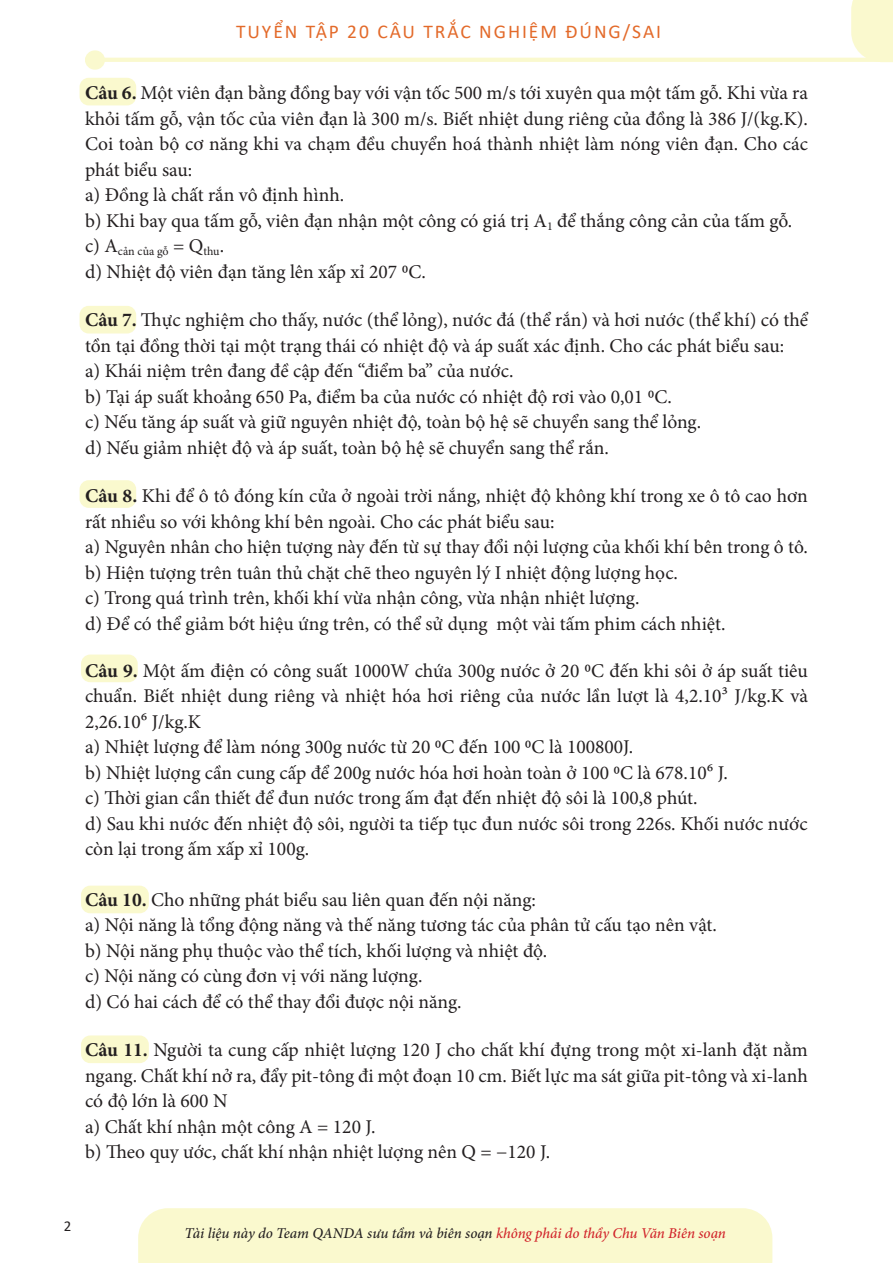
<style>
.page{position:relative;width:893px;height:1263px;background:#fff}
.page>*{position:absolute;margin:0;border:0;box-sizing:border-box;transform-origin:0 0}
.t1{font:19.5px/25.5px "Minion Pro";color:#231f20}
.t2{font:19.5px "Calibri";letter-spacing:.1em;color:#e36a2a}
.t3{font:italic 500 15px "Minion Pro";letter-spacing:-.005em;color:#231f20}
.t4{font:15px "Calibri";color:#231f20}
.t5{font:12px "Minion Pro";letter-spacing:.005em;color:#231f20}
.s1{font-weight:700}
.s2{color:#d1232a}
</style>
<div class="page">
<div style="left:851px;top:0;width:42px;height:58px;background:#faf9ce"></div>
<hr style="left:85px;top:58px;width:808px;height:4px;background:#faf9ce">
<div style="left:85px;top:50px;width:20px;height:20px;background:#faf9ce;border-radius:10px"></div>
<div style="left:138px;top:1208px;width:634px;height:55px;background:#faf9ce"></div>
<div style="left:81px;top:1035px;width:68px;height:28px;background:#faf9ce;border-radius:9px"></div>
<div style="left:81px;top:886px;width:68px;height:27px;background:#faf9ce;border-radius:9px"></div>
<div style="left:81px;top:654px;width:57px;height:28px;background:#faf9ce;border-radius:9px"></div>
<div style="left:80px;top:480px;width:56px;height:28px;background:#faf9ce;border-radius:9px"></div>
<div style="left:80px;top:306px;width:56px;height:27px;background:#faf9ce;border-radius:9px"></div>
<div style="left:80px;top:78px;width:56px;height:27px;background:#faf9ce;border-radius:9px"></div>
<p class="t2" style="left:236px;top:18px;width:427px">TUYỂN TẬP 20 CÂU TRẮC NGHIỆM ĐÚNG/SAI</p>
<p class="t1" style="left:85px;top:80px;width:724px"><span class="s1">Câu 6.</span> Một viên đạn bằng đồng bay với vận tốc 500 m/s tới xuyên qua một tấm gỗ. Khi vừa ra khỏi tấm gỗ, vận tốc của viên đạn là 300 m/s. Biết nhiệt dung riêng của đồng là 386 J/(kg.K).<br>Coi toàn bộ cơ năng khi va chạm đều chuyển hoá thành nhiệt làm nóng viên đạn. Cho các phát biểu sau:<br>a) Đồng là chất rắn vô định hình.<br>b) Khi bay qua tấm gỗ, viên đạn nhận một công có giá trị A<sub>1</sub> để thắng công cản của tấm gỗ.</p>
<p class="t5" style="left:85px;top:243px;width:141px"><sup>c)</sup> <sup>A</sup>cản của gỗ <sup>=</sup> <sup>Q</sup>thu<sup>.</sup></p>
<p class="t1" style="left:85px;top:259px;width:342px">d) Nhiệt độ viên đạn tăng lên xấp xỉ 207 0C.</p>
<p class="t1" style="left:85px;top:307px;width:724px"><span class="s1">Câu 7.</span> Thực nghiệm cho thấy, nước (thể lỏng), nước đá (thể rắn) và hơi nước (thể khí) có thể tồn tại đồng thời tại một trạng thái có nhiệt độ và áp suất xác định. Cho các phát biểu sau:<br>a) Khái niệm trên đang đề cập đến “điểm ba” của nước.<br>b) Tại áp suất khoảng 650 Pa, điểm ba của nước có nhiệt độ rơi vào 0,01 0C.<br>c) Nếu tăng áp suất và giữ nguyên nhiệt độ, toàn bộ hệ sẽ chuyển sang thể lỏng.<br>d) Nếu giảm nhiệt độ và áp suất, toàn bộ hệ sẽ chuyển sang thể rắn.</p>
<p class="t1" style="left:85px;top:483px;width:724px"><span class="s1">Câu 8.</span> Khi để ô tô đóng kín cửa ở ngoài trời nắng, nhiệt độ không khí trong xe ô tô cao hơn rất nhiều so với không khí bên ngoài. Cho các phát biểu sau:<br>a) Nguyên nhân cho hiện tượng này đến từ sự thay đổi nội lượng của khối khí bên trong ô tô. b) Hiện tượng trên tuân thủ chặt chẽ theo nguyên lý I nhiệt động lượng học.<br>c) Trong quá trình trên, khối khí vừa nhận công, vừa nhận nhiệt lượng.<br>d) Để có thể giảm bớt hiệu ứng trên, có thể sử dụng một vài tấm phim cách nhiệt.</p>
<p class="t1" style="left:85px;top:658px;width:724px"><span class="s1">Câu 9.</span> Một ấm điện có công suất 1000W chứa 300g nước ở 20 0C đến khi sôi ở áp suất tiêu chuẩn. Biết nhiệt dung riêng và nhiệt hóa hơi riêng của nước lần lượt là 4,2.103 J/kg.K và 2,26.10⁶ J/kg.K<br>a) Nhiệt lượng để làm nóng 300g nước từ 20 0C đến 100 0C là 100800J.<br>b) Nhiệt lượng cần cung cấp để 200g nước hóa hơi hoàn toàn ở 100 0C là 678.10⁶ J.<br>c) Thời gian cần thiết để đun nước trong ấm đạt đến nhiệt độ sôi là 100,8 phút.<br>d) Sau khi nước đến nhiệt độ sôi, người ta tiếp tục đun nước sôi trong 226s. Khối nước nước còn lại trong ấm xấp xỉ 100g.</p>
<p class="t1" style="left:85px;top:887px;width:633px"><span class="s1">Câu 10.</span> Cho những phát biểu sau liên quan đến nội năng:<br>a) Nội năng là tổng động năng và thế năng tương tác của phân tử cấu tạo nên vật. b) Nội năng phụ thuộc vào thể tích, khối lượng và nhiệt độ.<br>c) Nội năng có cùng đơn vị với năng lượng.<br>d) Có hai cách để có thể thay đổi được nội năng.</p>
<p class="t1" style="left:85px;top:1037px;width:724px"><span class="s1">Câu 11.</span> Người ta cung cấp nhiệt lượng 120 J cho chất khí đựng trong một xi-lanh đặt nằm ngang. Chất khí nở ra, đẩy pit-tông đi một đoạn 10 cm. Biết lực ma sát giữa pit-tông và xi-lanh có độ lớn là 600 N<br>a) Chất khí nhận một công A = 120 J.<br>b) Theo quy ước, chất khí nhận nhiệt lượng nên Q = −120 J.</p>
<p class="t4" style="left:64px;top:1216px;width:9px">2</p>
<p class="t3" style="left:185px;top:1223px;width:543px">Tài liệu này do Team QANDA sưu tầm và biên soạn <span class="s2">không phải do thầy Chu Văn Biên soạn</span></p>
</div>
